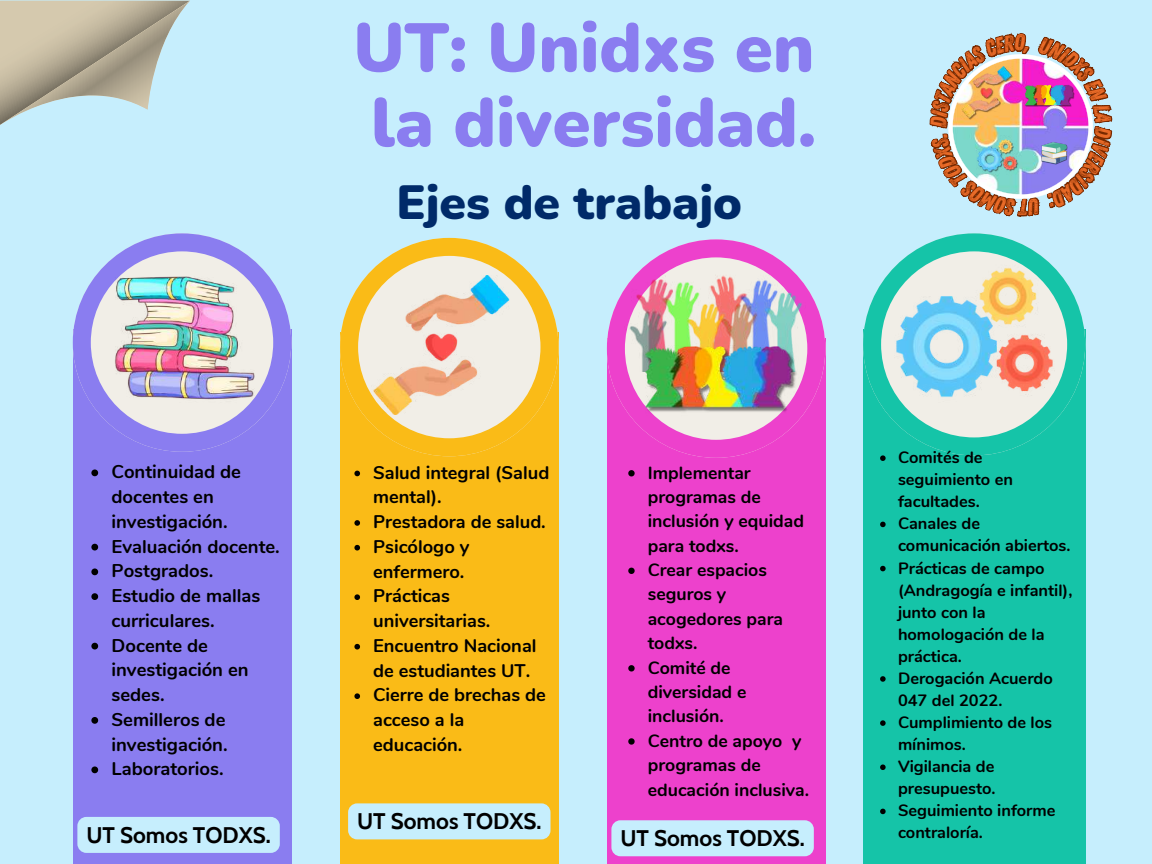
<style>
.page{position:relative;width:1152px;height:864px;background:#c6eefd}
.page>*{position:absolute;margin:0;border:0;box-sizing:border-box;transform-origin:0 0}
.t1{font:900 68.55px/74.8px "Nunito";color:#8a7df0}
.t2{font:900 48px "Nunito";color:#002a69}
.t3{font:700 22.5px "Cabin";color:#000}
.t4{font:700 18.45px/24.8px "Nunito";color:#000}
.t5{font:700 18.3px/24.8px "Nunito";color:#000}
.t6{font:700 17.7px/24.5px "Nunito";color:#000}
.t7{font:700 16.35px/22px "Nunito";color:#000}
</style>
<div class="page">
<svg style="left:0;top:1px;width:190px;height:124px"></svg>
<div style="left:340px;top:332px;width:219px;height:532px;background:#fabb17"></div>
<svg style="left:340px;top:238px;width:218px;height:218px"></svg>
<img style="left:371px;top:275px;width:140px;height:140px">
<svg style="left:354px;top:471px;width:6px;height:5px"></svg>
<svg style="left:354px;top:520px;width:6px;height:6px"></svg>
<svg style="left:354px;top:545px;width:6px;height:6px"></svg>
<svg style="left:354px;top:594px;width:6px;height:6px"></svg>
<svg style="left:354px;top:644px;width:6px;height:6px"></svg>
<svg style="left:354px;top:693px;width:6px;height:6px"></svg>
<div style="left:863px;top:329px;width:222px;height:535px;background:#15c4a8"></div>
<svg style="left:863px;top:233px;width:222px;height:222px"></svg>
<img style="left:894px;top:252px;width:160px;height:160px">
<svg style="left:880px;top:455px;width:6px;height:6px"></svg>
<svg style="left:880px;top:522px;width:6px;height:5px"></svg>
<svg style="left:880px;top:566px;width:6px;height:5px"></svg>
<svg style="left:880px;top:676px;width:6px;height:6px"></svg>
<svg style="left:880px;top:720px;width:6px;height:6px"></svg>
<svg style="left:880px;top:765px;width:6px;height:5px"></svg>
<svg style="left:880px;top:809px;width:6px;height:5px"></svg>
<div style="left:73px;top:329px;width:218px;height:535px;background:#8a7df0"></div>
<svg style="left:73px;top:233px;width:218px;height:219px"></svg>
<img style="left:110px;top:265px;width:148px;height:149px">
<svg style="left:91px;top:469px;width:7px;height:7px"></svg>
<svg style="left:91px;top:544px;width:7px;height:6px"></svg>
<svg style="left:91px;top:568px;width:7px;height:7px"></svg>
<svg style="left:91px;top:593px;width:7px;height:7px"></svg>
<svg style="left:91px;top:643px;width:7px;height:6px"></svg>
<svg style="left:91px;top:717px;width:7px;height:7px"></svg>
<svg style="left:91px;top:766px;width:7px;height:7px"></svg>
<div style="left:607px;top:338px;width:218px;height:526px;background:#ed41cc"></div>
<svg style="left:607px;top:296px;width:218px;height:162px"></svg>
<img style="left:618px;top:239px;width:194px;height:133px">
<svg style="left:628px;top:470px;width:7px;height:6px"></svg>
<svg style="left:628px;top:568px;width:7px;height:6px"></svg>
<svg style="left:628px;top:665px;width:7px;height:7px"></svg>
<svg style="left:628px;top:738px;width:7px;height:7px"></svg>
<div style="left:348px;top:803px;width:203px;height:36px;background:#c6eefd;border-radius:9px"></div>
<div style="left:611px;top:820px;width:203px;height:36px;background:#c6eefd;border-radius:9px"></div>
<img style="left:635px;top:338px;width:169px;height:88px">
<div style="left:77px;top:817px;width:203px;height:36px;background:#c6eefd;border-radius:9px"></div>
<img style="left:929px;top:32px;width:184px;height:185px">
<h1 class="t1" style="left:353px;top:12px;width:465px">UT: Unidxs en la diversidad.</h1>
<h2 class="t2" style="left:396px;top:171px;width:347px">Ejes de trabajo</h2>
<p class="t4" style="left:112px;top:460px;width:170px">Continuidad de docentes en investigación.<br>Evaluación docente.<br>Postgrados.<br>Estudio de mallas curriculares.<br>Docente de investigación en sedes.<br>Semilleros de investigación.<br>Laboratorios.</p>
<p class="t5" style="left:373px;top:460px;width:178px">Salud integral (Salud mental).<br>Prestadora de salud.<br>Psicólogo y enfermero.<br>Prácticas universitarias.<br>Encuentro Nacional de estudiantes UT.<br>Cierre de brechas de acceso a la educación.</p>
<p class="t6" style="left:648px;top:461px;width:163px">Implementar programas de inclusión y equidad para todxs.<br>Crear espacios seguros y acogedores para todxs.<br>Comité de diversidad e inclusión.<br>Centro de apoyo y programas de educación inclusiva.</p>
<h3 class="t3" style="left:357px;top:808px;width:186px">UT Somos TODXS.</h3>
<h3 class="t3" style="left:86px;top:821px;width:186px">UT Somos TODXS.</h3>
<h3 class="t3" style="left:620px;top:824px;width:186px">UT Somos TODXS.</h3>
<p class="t7" style="left:898px;top:447px;width:176px">Comités de seguimiento en facultades.<br>Canales de comunicación abiertos.<br>Prácticas de campo (Andragogía e infantil), junto con la homologación de la práctica.<br>Derogación Acuerdo<br>047 del 2022.<br>Cumplimiento de los mínimos.<br>Vigilancia de presupuesto.<br>Seguimiento informe contraloría.</p>
</div>
